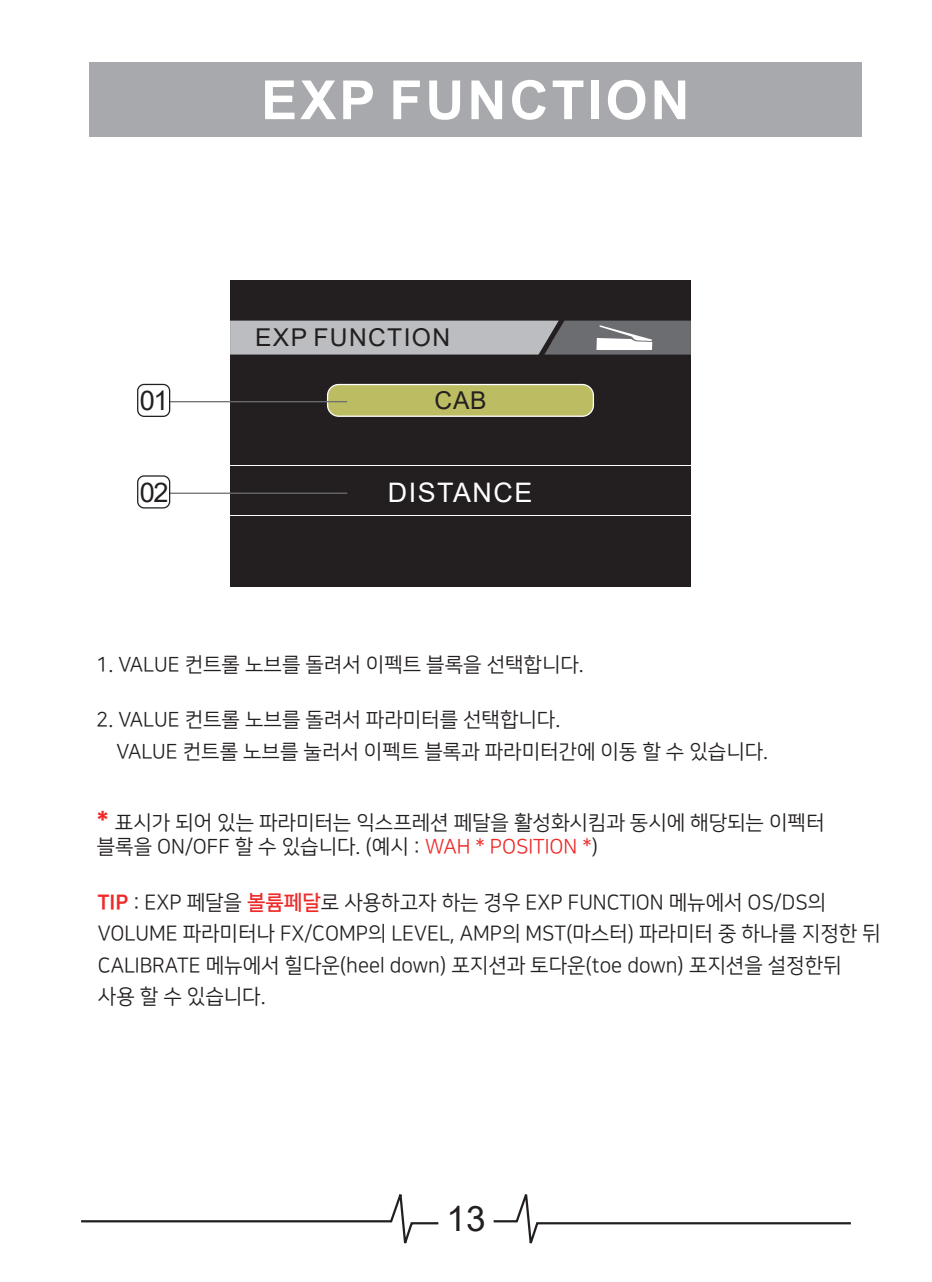
<style>
.page{position:relative;width:932px;height:1282px;background:#fff}
.page>*{position:absolute;margin:0;border:0;box-sizing:border-box;transform-origin:0 0}
.t1{font:700 54px "Arial";letter-spacing:.055em;color:#fff}
.t2{font:35.1px "Arial";color:#231f20}
.t3{font:27.22px "Arial";color:#231f20}
.t4{font:26.78px "Arial";letter-spacing:.055em;color:#fff}
.t5{font:24.53px "Arial";letter-spacing:.055em;color:#231f20}
.t6{font:20.7px/31.5px "Nanum Square R";color:#231f20}
.t7{font:20.25px/24.3px "Nanum Square R";color:#231f20}
.s1{font-family:"Nanum Square EB";font-size:24.75px;color:#ee2928}
.s2{color:#ee2928}
.s3{font-family:"Nanum Square EB";color:#ee2928}
.s4{font-family:"Nanum Square B";color:#ee2b2a}
</style>
<div class="page">
<div style="left:89px;top:63px;width:772px;height:74px;background:#a8a9ad"></div>
<svg style="left:81px;top:1194px;width:358px;height:50px"></svg>
<svg style="left:493px;top:1194px;width:358px;height:50px"></svg>
<div style="left:230px;top:280px;width:460px;height:307px;background:#231f20"></div>
<hr style="left:230px;top:515px;width:460px;height:1px;background:#fff">
<hr style="left:230px;top:465px;width:460px;height:1px;background:#fff">
<svg style="left:230px;top:321px;width:460px;height:34px;background:#a7a8ab"></svg>
<div style="left:327px;top:385px;width:266px;height:31px;background:#bcbd63;border-radius:11px"></div>
<div style="left:327px;top:384px;width:267px;height:33px;border:1px solid #fff;border-radius:11px"></div>
<hr style="left:170px;top:401px;width:177px;height:1px;background:#6c6d70">
<div style="left:137px;top:384px;width:33px;height:33px;border:1px solid #231f20;border-radius:6px"></div>
<hr style="left:170px;top:493px;width:177px;height:1px;background:#6c6d70">
<div style="left:137px;top:475px;width:33px;height:34px;border:1px solid #231f20;border-radius:6px"></div>
<h1 class="t1" style="left:261px;top:62px;width:430px">EXP FUNCTION</h1>
<p class="t5" style="left:255px;top:321px;width:196px">EXP FUNCTION</p>
<h3 class="t3" style="left:140px;top:382px;width:30px">01</h3>
<p class="t5" style="left:434px;top:384px;width:54px">CAB</p>
<h3 class="t3" style="left:140px;top:473px;width:30px">02</h3>
<h3 class="t4" style="left:388px;top:474px;width:146px">DISTANCE</h3>
<p class="t7" style="left:96px;top:653px;width:489px">1. VALUE 컨트롤 노브를 돌려서 이펙트 블록을 선택합니다.</p>
<p class="t7" style="left:116px;top:705px;width:653px;line-height:31.5px;text-indent:-20px">2. VALUE 컨트롤 노브를 돌려서 파라미터를 선택합니다.<br>VALUE 컨트롤 노브를 눌러서 이펙트 블록과 파라미터간에 이동 할 수 있습니다.</p>
<p class="t7" style="left:97px;top:811px;width:728px"><span class="s1">*</span> 표시가 되어 있는 파라미터는 익스프레션 페달을 활성화시킴과 동시에 해당되는 이펙터 블록을 ON/OFF 할 수 있습니다. (예시 : <span class="s2">WAH * POSITION *</span>)</p>
<p class="t6" style="left:98px;top:887px;width:784px"><span class="s3">TIP</span> : EXP 페달을 <span class="s4">볼륨페달</span>로 사용하고자 하는 경우 EXP FUNCTION 메뉴에서 OS/DS의 VOLUME 파라미터나 FX/COMP의 LEVEL, AMP의 MST(마스터) 파라미터 중 하나를 지정한 뒤 CALIBRATE 메뉴에서 힐다운(heel down) 포지션과 토다운(toe down) 포지션을 설정한뒤 사용 할 수 있습니다.</p>
<h2 class="t2" style="left:446px;top:1195px;width:41px">13</h2>
</div>
